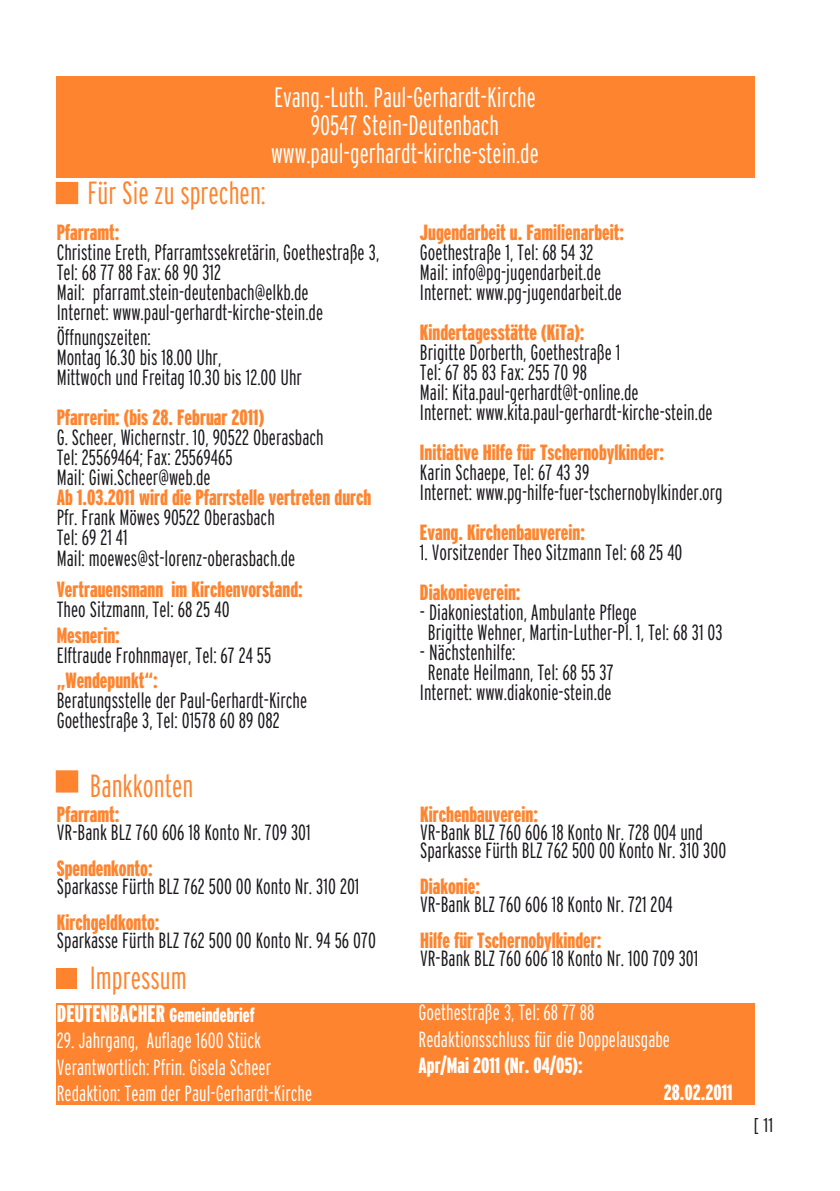
<style>
.page{position:relative;width:840px;height:1191px;background:#fff}
.page>*{position:absolute;margin:0;border:0;box-sizing:border-box;transform-origin:0 0}
.t1{font:300 extra-condensed 32px "Interstate";color:#ff842f}
.t2{font:300 extra-condensed 28px/28px "Interstate";color:#fff;text-align:center}
.t3{font:300 extra-condensed 22px/20px "Interstate";color:#1a171c}
.t4{font:900 extra-condensed 22px "Interstate";color:#ff842f}
.t5{font:300 extra-condensed 22px/26.4px "Interstate";color:#fff}
.t6{font:900 extra-condensed 22px "Interstate";color:#fff}
.t7{font:900 extra-condensed 20px "Interstate";color:#fff}
.t8{font:300 condensed 20px "Interstate";color:#1a171c}
.s1{font-size:24px}
</style>
<div class="page">
<div style="left:57px;top:1002px;width:697px;height:102px;background:#ff842f"></div>
<div style="left:56px;top:182px;width:22px;height:22px;background:#ff842f"></div>
<div style="left:56px;top:770px;width:22px;height:22px;background:#ff842f"></div>
<div style="left:57px;top:968px;width:20px;height:21px;background:#ff842f"></div>
<div style="left:57px;top:76px;width:697px;height:102px;background:#ff842f"></div>
<p class="t2" style="left:271px;top:83px;width:269px">Evang.-Luth. Paul-Gerhardt-Kirche<br>90547 Stein-Deutenbach www.paul-gerhardt-kirche-stein.de</p>
<h1 class="t1" style="left:87px;top:174px;width:180px">Für Sie zu sprechen:</h1>
<p class="t4" style="left:57px;top:220px;width:64px">Pfarramt:</p>
<p class="t3" style="left:57px;top:242px;width:324px">Christine Ereth, Pfarramtssekretärin, Goethestraße 3, Tel: 68 77 88 Fax: 68 90 312<br>Mail: pfarramt.stein-deutenbach@elkb.de<br>Internet: www.paul-gerhardt-kirche-stein.de</p>
<p class="t3" style="left:57px;top:327px;width:246px">Öffnungszeiten:<br>Montag 16.30 bis 18.00 Uhr,<br>Mittwoch und Freitag 10.30 bis 12.00 Uhr</p>
<p class="t4" style="left:57px;top:405px;width:209px">Pfarrerin: (bis 28. Februar 2011)</p>
<p class="t3" style="left:57px;top:427px;width:268px">G. Scheer, Wichernstr. 10, 90522 Oberasbach<br>Tel: 25569464; Fax: 25569465<br>Mail: Giwi.Scheer@web.de</p>
<p class="t4" style="left:57px;top:485px;width:316px">Ab 1.03.2011 wird die Pfarrstelle vertreten durch</p>
<p class="t3" style="left:57px;top:507px;width:240px">Pfr. Frank Möwes 90522 Oberasbach<br>Tel: 69 21 41<br>Mail: moewes@st-lorenz-oberasbach.de</p>
<p class="t4" style="left:57px;top:577px;width:247px">Vertrauensmann im Kirchenvorstand:</p>
<p class="t3" style="left:57px;top:599px;width:174px">Theo Sitzmann, Tel: 68 25 40</p>
<p class="t4" style="left:57px;top:622px;width:65px">Mesnerin:</p>
<p class="t3" style="left:57px;top:644px;width:216px">Elftraude Frohnmayer, Tel: 67 24 55</p>
<p class="t4" style="left:57px;top:668px;width:102px">„Wendepunkt“:</p>
<p class="t3" style="left:57px;top:690px;width:252px">Beratungsstelle der Paul-Gerhardt-Kirche<br>Goethestraße 3, Tel: 01578 60 89 082</p>
<h1 class="t1" style="left:90px;top:768px;width:105px">Bankkonten</h1>
<p class="t4" style="left:57px;top:802px;width:64px">Pfarramt:</p>
<p class="t3" style="left:57px;top:821px;width:255px">VR-Bank BLZ 760 606 18 Konto Nr. 709 301</p>
<p class="t4" style="left:57px;top:856px;width:97px">Spendenkonto:</p>
<p class="t3" style="left:57px;top:875px;width:304px">Sparkasse Fürth BLZ 762 500 00 Konto Nr. 310 201</p>
<p class="t4" style="left:57px;top:910px;width:104px">Kirchgeldkonto:</p>
<p class="t3" style="left:57px;top:929px;width:320px">Sparkasse Fürth BLZ 762 500 00 Konto Nr. 94 56 070</p>
<h1 class="t1" style="left:90px;top:960px;width:98px">Impressum</h1>
<p class="t7" style="left:57px;top:1003px;width:199px"><span class="s1">DEUTENBACHER</span> Gemeindebrief</p>
<p class="t5" style="left:57px;top:1027px;width:256px">29. Jahrgang, Auflage 1600 Stück<br>Verantwortlich: Pfrin. Gisela Scheer<br>Redaktion: Team der Paul-Gerhardt-Kirche</p>
<p class="t4" style="left:420px;top:220px;width:205px">Jugendarbeit u. Familienarbeit:</p>
<p class="t3" style="left:420px;top:242px;width:203px">Goethestraße 1, Tel: 68 54 32<br>Mail: info@pg-jugendarbeit.de<br>Internet: www.pg-jugendarbeit.de</p>
<p class="t4" style="left:420px;top:320px;width:166px">Kindertagesstätte (KiTa):</p>
<p class="t3" style="left:420px;top:342px;width:294px">Brigitte Dorberth, Goethestraße 1<br>Tel: 67 85 83 Fax: 255 70 98<br>Mail: Kita.paul-gerhardt@t-online.de<br>Internet: www.kita.paul-gerhardt-kirche-stein.de</p>
<p class="t4" style="left:420px;top:440px;width:245px">Initiative Hilfe für Tschernobylkinder:</p>
<p class="t3" style="left:420px;top:462px;width:304px">Karin Schaepe, Tel: 67 43 39<br>Internet: www.pg-hilfe-fuer-tschernobylkinder.org</p>
<p class="t4" style="left:420px;top:520px;width:166px">Evang. Kirchenbauverein:</p>
<p class="t3" style="left:420px;top:542px;width:264px">1. Vorsitzender Theo Sitzmann Tel: 68 25 40</p>
<p class="t4" style="left:420px;top:580px;width:102px">Diakonieverein:</p>
<p class="t3" style="left:427px;top:602px;width:296px;text-indent:-8px">- Diakoniestation, Ambulante Pflege<br>Brigitte Wehner, Martin-Luther-Pl. 1, Tel: 68 31 03</p>
<p class="t3" style="left:420px;top:642px;width:97px">- Nächstenhilfe:</p>
<p class="t3" style="left:427px;top:662px;width:187px">Renate Heilmann, Tel: 68 55 37</p>
<p class="t3" style="left:420px;top:682px;width:193px">Internet: www.diakonie-stein.de</p>
<p class="t4" style="left:420px;top:802px;width:119px">Kirchenbauverein:</p>
<p class="t3" style="left:420px;top:822px;width:307px;line-height:18px">VR-Bank BLZ 760 606 18 Konto Nr. 728 004 und<br>Sparkasse Fürth BLZ 762 500 00 Konto Nr. 310 300</p>
<p class="t4" style="left:420px;top:873px;width:61px">Diakonie:</p>
<p class="t3" style="left:420px;top:893px;width:254px">VR-Bank BLZ 760 606 18 Konto Nr. 721 204</p>
<p class="t4" style="left:420px;top:927px;width:183px">Hilfe für Tschernobylkinder:</p>
<p class="t3" style="left:420px;top:947px;width:280px">VR-Bank BLZ 760 606 18 Konto Nr. 100 709 301</p>
<p class="t5" style="left:418px;top:999px;width:253px">Goethestraße 3, Tel: 68 77 88<br>Redaktionsschluss für die Doppelausgabe</p>
<p class="t6" style="left:418px;top:1053px;width:165px">Apr/Mai 2011 (Nr. 04/05):</p>
<p class="t6" style="left:663px;top:1079px;width:70px">28.02.2011</p>
<p class="t8" style="left:753px;top:1113px;width:21px">[ 11</p>
</div>
